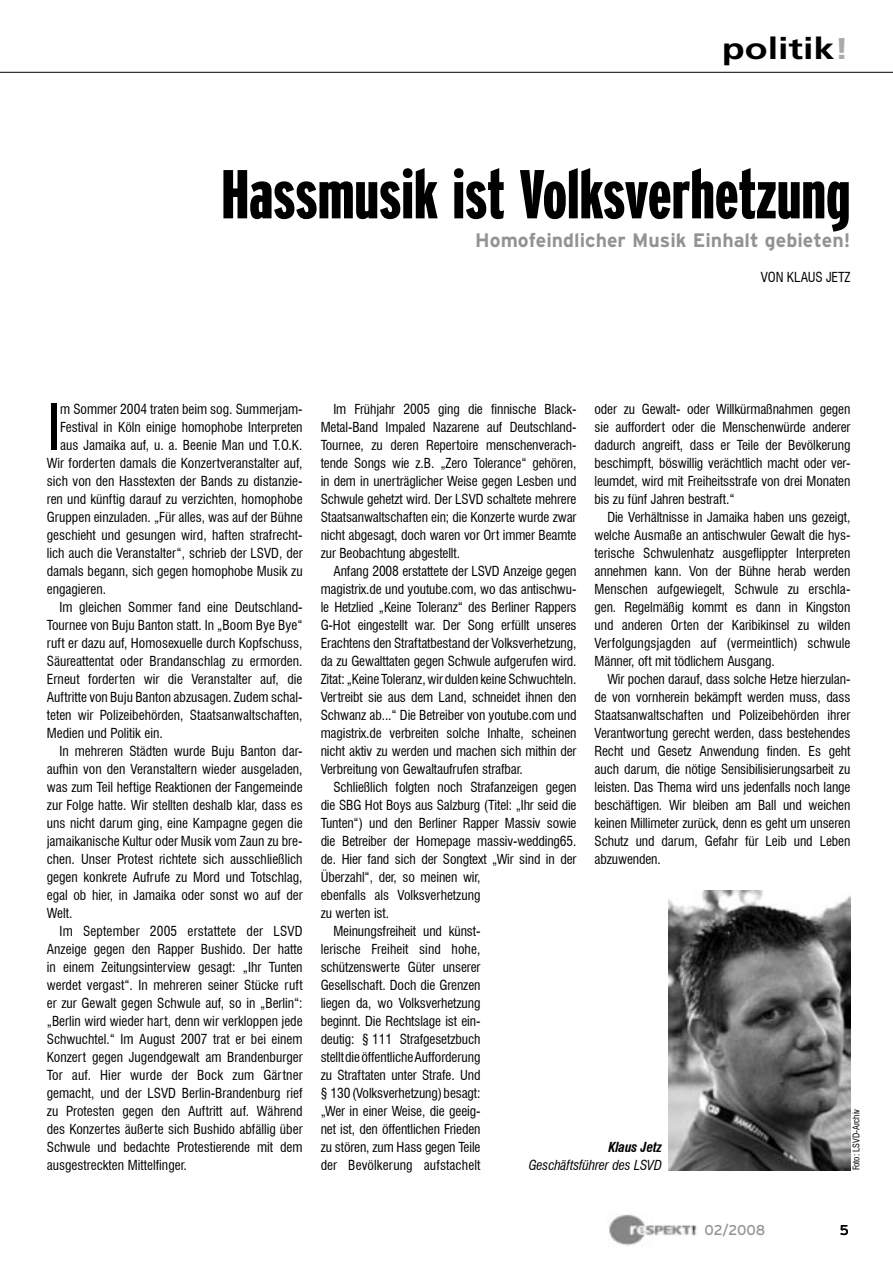
<style>
.page{position:relative;width:893px;height:1263px;background:#fff}
.page>*{position:absolute;margin:0;border:0;box-sizing:border-box;transform-origin:0 0}
.Head_46_pt{font:900 extra-condensed 69px "Interstate";color:#000}
.Erster_Absatz{font:condensed 61.35px "Swiss 721 BT";color:#000}
.Rubrik_links{font:700 30px "Frutiger CE";color:#000;scale:1.25 1}
.Head_grau{font:700 19.5px "Interstate";color:#939393}
.t1{font:14.25px "Interstate";letter-spacing:-.01em;color:#939393}
.t2{font:14.25px "Interstate";color:#000}
.Nachrichten{font:condensed 13.5px/18px "Swiss 721 BT";letter-spacing:-.01em;color:#000;text-align:justify}
.Erster_Absatz-2{font:condensed 13.5px "Swiss 721 BT";color:#000}
.Autorenkasten{font:italic condensed 13.5px "Swiss 721 BT";letter-spacing:-.01em;color:#000}
.Autor{font:condensed 13.5px "Swiss 721 BT";letter-spacing:-.01em;color:#000}
.Autorenkasten-2{font:italic 700 condensed 13.5px "Swiss 721 BT";letter-spacing:-.01em;color:#000}
.Nachrichten-2{font:condensed 9px "Swiss 721 BT";letter-spacing:-.01em;color:#000}
.s1{color:#aaa}
</style>
<div class="page">
<img style="left:609px;top:1214px;width:88px;height:32px">
<hr style="left:0;top:72px;width:893px;height:1px;background:#000">
<img style="left:669px;top:891px;width:181px;height:279px">
<p class="Rubrik_links" style="left:722px;top:31px;width:103px">politik<span class="s1">!</span></p>
<p class="Head_46_pt" style="left:221px;top:156px;width:631px">Hassmusik ist Volksverhetzung</p>
<p class="Head_grau" style="left:475px;top:229px;width:377px">Homofeindlicher Musik Einhalt gebieten!</p>
<p class="Autor" style="left:761px;top:269px;width:91px">VON KLAUS JETZ</p>
<p class="Erster_Absatz" style="left:47px;top:391px;width:15px">I</p>
<p class="Erster_Absatz-2" style="left:60px;top:401px;width:244px">m Sommer 2004 traten beim sog. Summerjam-</p>
<p class="Erster_Absatz-2" style="left:60px;top:419px;width:244px">Festival in Köln einige homophobe Interpreten</p>
<p class="Erster_Absatz-2" style="left:60px;top:437px;width:244px">aus Jamaika auf, u. a. Beenie Man und T.O.K.</p>
<p class="Erster_Absatz-2" style="left:47px;top:455px;width:257px">Wir forderten damals die Konzertveranstalter auf,</p>
<p class="Erster_Absatz-2" style="left:47px;top:473px;width:257px">sich von den Hasstexten der Bands zu distanzie-</p>
<p class="Erster_Absatz-2" style="left:47px;top:491px;width:257px">ren und künftig darauf zu verzichten, homophobe</p>
<p class="Erster_Absatz-2" style="left:47px;top:509px;width:257px">Gruppen einzuladen. „Für alles, was auf der Bühne</p>
<p class="Erster_Absatz-2" style="left:47px;top:527px;width:257px">geschieht und gesungen wird, haften strafrecht-</p>
<p class="Erster_Absatz-2" style="left:47px;top:545px;width:257px">lich auch die Veranstalter“, schrieb der LSVD, der</p>
<p class="Erster_Absatz-2" style="left:47px;top:563px;width:257px">damals begann, sich gegen homophobe Musik zu</p>
<p class="Erster_Absatz-2" style="left:47px;top:581px;width:61px">engagieren.</p>
<p class="Nachrichten" style="left:47px;top:598px;width:257px;text-indent:13px">Im gleichen Sommer fand eine Deutschland-Tournee von Buju Banton statt. In „Boom Bye Bye“ ruft er dazu auf, Homosexuelle durch Kopfschuss, Säureattentat oder Brandanschlag zu ermorden.<br>Erneut forderten wir die Veranstalter auf, die Auftritte von Buju Banton abzusagen. Zudem schal&shy;teten wir Polizeibehörden, Staatsanwaltschaften, Medien und Politik ein.</p>
<p class="Nachrichten" style="left:47px;top:742px;width:257px;text-indent:13px">In mehreren Städten wurde Buju Banton dar&shy;aufhin von den Veranstaltern wieder ausgeladen, was zum Teil heftige Reaktionen der Fangemeinde zur Folge hatte. Wir stellten deshalb klar, dass es uns nicht darum ging, eine Kampagne gegen die jamaikanische Kultur oder Musik vom Zaun zu bre&shy;chen. Unser Protest richtete sich ausschließlich gegen konkrete Aufrufe zu Mord und Totschlag, egal ob hier, in Jamaika oder sonst wo auf der Welt.</p>
<p class="Nachrichten" style="left:47px;top:922px;width:257px;text-indent:13px">Im September 2005 erstattete der LSVD Anzeige gegen den Rapper Bushido. Der hatte in einem Zeitungsinterview gesagt: „Ihr Tunten werdet vergast“. In mehreren seiner Stücke ruft er zur Gewalt gegen Schwule auf, so in „Berlin“: „Berlin wird wieder hart, denn wir verkloppen jede Schwuchtel.“ Im August 2007 trat er bei einem Konzert gegen Jugendgewalt am Brandenburger Tor auf. Hier wurde der Bock zum Gärtner gemacht, und der LSVD Berlin-Brandenburg rief zu Protesten gegen den Auftritt auf. Während des Konzertes äußerte sich Bushido abfällig über Schwule und bedachte Protestierende mit dem ausgestreckten Mittelfinger.</p>
<p class="Nachrichten" style="left:595px;top:400px;width:257px">oder zu Gewalt- oder Willkürmaßnahmen gegen sie auffordert oder die Menschenwürde anderer dadurch angreift, dass er Teile der Bevölkerung beschimpft, böswillig verächtlich macht oder ver&shy;leumdet, wird mit Freiheitsstrafe von drei Monaten bis zu fünf Jahren bestraft.“</p>
<p class="Nachrichten" style="left:595px;top:508px;width:257px;text-indent:13px">Die Verhältnisse in Jamaika haben uns gezeigt, welche Ausmaße an antischwuler Gewalt die hys&shy;terische Schwulenhatz ausgeflippter Interpreten annehmen kann. Von der Bühne herab werden Menschen aufgewiegelt, Schwule zu erschla&shy;gen. Regelmäßig kommt es dann in Kingston und anderen Orten der Karibikinsel zu wilden Verfolgungsjagden auf (vermeintlich) schwule Männer, oft mit tödlichem Ausgang.</p>
<p class="Nachrichten" style="left:595px;top:670px;width:257px;text-indent:13px">Wir pochen darauf, dass solche Hetze hierzulan&shy;de von vornherein bekämpft werden muss, dass Staatsanwaltschaften und Polizeibehörden ihrer Verantwortung gerecht werden, dass bestehendes Recht und Gesetz Anwendung finden. Es geht auch darum, die nötige Sensibilisierungsarbeit zu leisten. Das Thema wird uns jedenfalls noch lange beschäftigen. Wir bleiben am Ball und weichen keinen Millimeter zurück, denn es geht um unseren Schutz und darum, Gefahr für Leib und Leben abzuwenden.</p>
<p class="Nachrichten" style="left:321px;top:400px;width:257px;text-indent:13px">Im Frühjahr 2005 ging die finnische Black-Metal-Band Impaled Nazarene auf Deutschland-Tournee, zu deren Repertoire menschenverach&shy;tende Songs wie z.B. „Zero Tolerance“ gehören, in dem in unerträglicher Weise gegen Lesben und Schwule gehetzt wird. Der LSVD schaltete mehrere Staatsanwaltschaften ein; die Konzerte wurde zwar nicht abgesagt, doch waren vor Ort immer Beamte zur Beobachtung abgestellt.</p>
<p class="Nachrichten" style="left:321px;top:562px;width:257px;text-indent:13px">Anfang 2008 erstattete der LSVD Anzeige gegen magistrix.de und youtube.com, wo das antischwu&shy;le Hetzlied „Keine Toleranz“ des Berliner Rappers G-Hot eingestellt war. Der Song erfüllt unseres Erachtens den Straftatbestand der Volksverhetzung, da zu Gewalttaten gegen Schwule aufgerufen wird.<br>Zitat: „Keine Toleranz, wir dulden keine Schwuchteln.<br>Vertreibt sie aus dem Land, schneidet ihnen den Schwanz ab...“ Die Betreiber von youtube.com und magistrix.de verbreiten solche Inhalte, scheinen nicht aktiv zu werden und machen sich mithin der Verbreitung von Gewaltaufrufen strafbar.</p>
<p class="Nachrichten" style="left:321px;top:778px;width:257px;text-align:left;text-indent:13px">Schließlich folgten noch Strafanzeigen gegen die SBG Hot Boys aus Salzburg (Titel: „Ihr seid die Tunten“) und den Berliner Rapper Massiv sowie die Betreiber der Homepage massiv-wedding65. de. Hier fand sich der Songtext „Wir sind in der Überzahl“, der, so meinen wir,<br>ebenfalls als Volksverhetzung<br>zu werten ist.</p>
<p class="Nachrichten" style="left:321px;top:922px;width:161px;text-indent:13px">Meinungsfreiheit und künst&shy;lerische Freiheit sind hohe, schützenswerte Güter unserer Gesellschaft. Doch die Grenzen liegen da, wo Volksverhetzung beginnt. Die Rechtslage ist ein&shy;deutig: § 111 Strafgesetzbuch stellt die öffentliche Aufforderung zu Straftaten unter Strafe. Und § 130 (Volksverhetzung) besagt: „Wer in einer Weise, die geeig&shy;net ist, den öffentlichen Frieden zu stören, zum Hass gegen Teile der Bevölkerung aufstachelt</p>
<p class="Nachrichten-2" style="left:851px;top:1170px;width:63px;rotate:-90deg">Foto: LSVD-Archiv</p>
<p class="Autorenkasten-2" style="left:608px;top:1139px;width:55px">Klaus Jetz</p>
<p class="Autorenkasten" style="left:529px;top:1157px;width:135px">Geschäftsführer des LSVD</p>
<p class="t1" style="left:705px;top:1222px;width:62px">02/2008</p>
<p class="t2" style="left:840px;top:1222px;width:11px">5</p>
</div>
